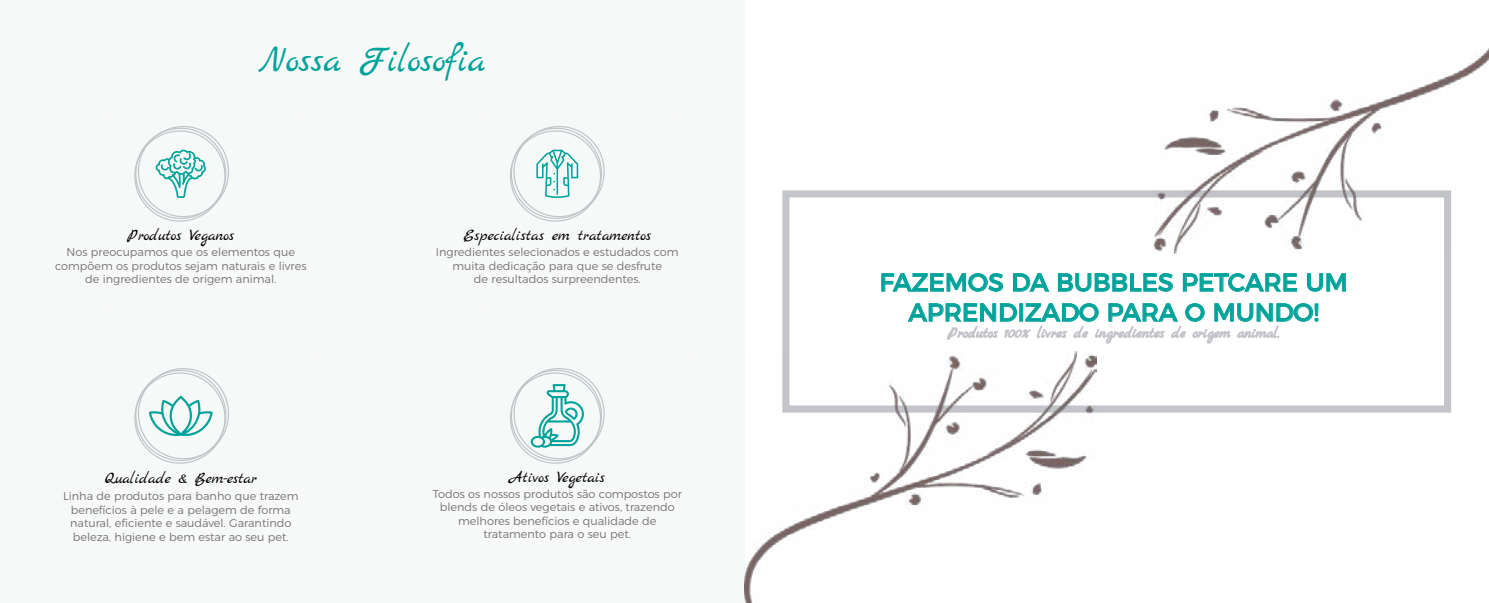
<style>
.page{position:relative;width:1489px;height:603px;background:#fff}
.page>*{position:absolute;margin:0;border:0;box-sizing:border-box;transform-origin:0 0}
.t1{font:37.5px "Marck Script";color:#00a39a}
.t2{font:25px/30px "Montserrat";color:#00a39a;text-align:center}
.t3{font:16.25px "Marck Script";color:#000}
.t4{font:300 11.25px/13.5px "Montserrat";color:#737277;text-align:center}
</style>
<div class="page">
<div style="left:782px;top:190px;width:668px;height:222px;border:7px solid #c3c5ca"></div>
<svg style="left:881px;top:273px;width:122px;height:19px"></svg>
<svg style="left:1013px;top:273px;width:36px;height:19px"></svg>
<svg style="left:1057px;top:273px;width:115px;height:19px"></svg>
<svg style="left:1182px;top:273px;width:115px;height:19px"></svg>
<svg style="left:1306px;top:273px;width:39px;height:19px"></svg>
<svg style="left:907px;top:303px;width:411px;height:40px"></svg>
<div style="left:0;top:0;width:744px;height:602px;background:#f7f8f8"></div>
<svg style="left:530px;top:384px;width:54px;height:63px"></svg>
<svg style="left:536px;top:150px;width:42px;height:48px"></svg>
<svg style="left:156px;top:149px;width:50px;height:49px"></svg>
<svg style="left:149px;top:395px;width:64px;height:41px"></svg>
<img style="left:744px;top:351px;width:352px;height:251px">
<img style="left:1154px;top:49px;width:334px;height:204px">
<h1 class="t1" style="left:259px;top:38px;width:228px">Nossa Filosofia</h1>
<h3 class="t3" style="left:127px;top:226px;width:108px">Produtos Veganos</h3>
<p class="t4" style="left:55px;top:244px;width:253px">Nos preocupamos que os elementos que compõem os produtos sejam naturais e livres de ingredientes de origem animal.</p>
<h3 class="t3" style="left:463px;top:226px;width:189px">Especialistas em tratamentos</h3>
<p class="t4" style="left:436px;top:244px;width:244px">Ingredientes selecionados e estudados com muita dedicação para que se desfrute<br>de resultados surpreendentes.</p>
<h3 class="t3" style="left:105px;top:469px;width:154px">Qualidade &amp; Bem-estar</h3>
<h3 class="t3" style="left:510px;top:468px;width:96px">Ativos Vegetais</h3>
<p class="t4" style="left:63px;top:488px;width:237px">Linha de produtos para banho que trazem benefícios à pele e a pelagem de forma natural, eficiente e saudável. Garantindo beleza, higiene e bem estar ao seu pet.</p>
<p class="t4" style="left:433px;top:485px;width:250px">Todos os nossos produtos são compostos por blends de óleos vegetais e ativos, trazendo melhores benefícios e qualidade de tratamento para o seu pet.</p>
<h2 class="t2" style="left:879px;top:265px;width:469px">FAZEMOS DA BUBBLES PETCARE UM<br>APRENDIZADO PARA O MUNDO!</h2>
</div>
